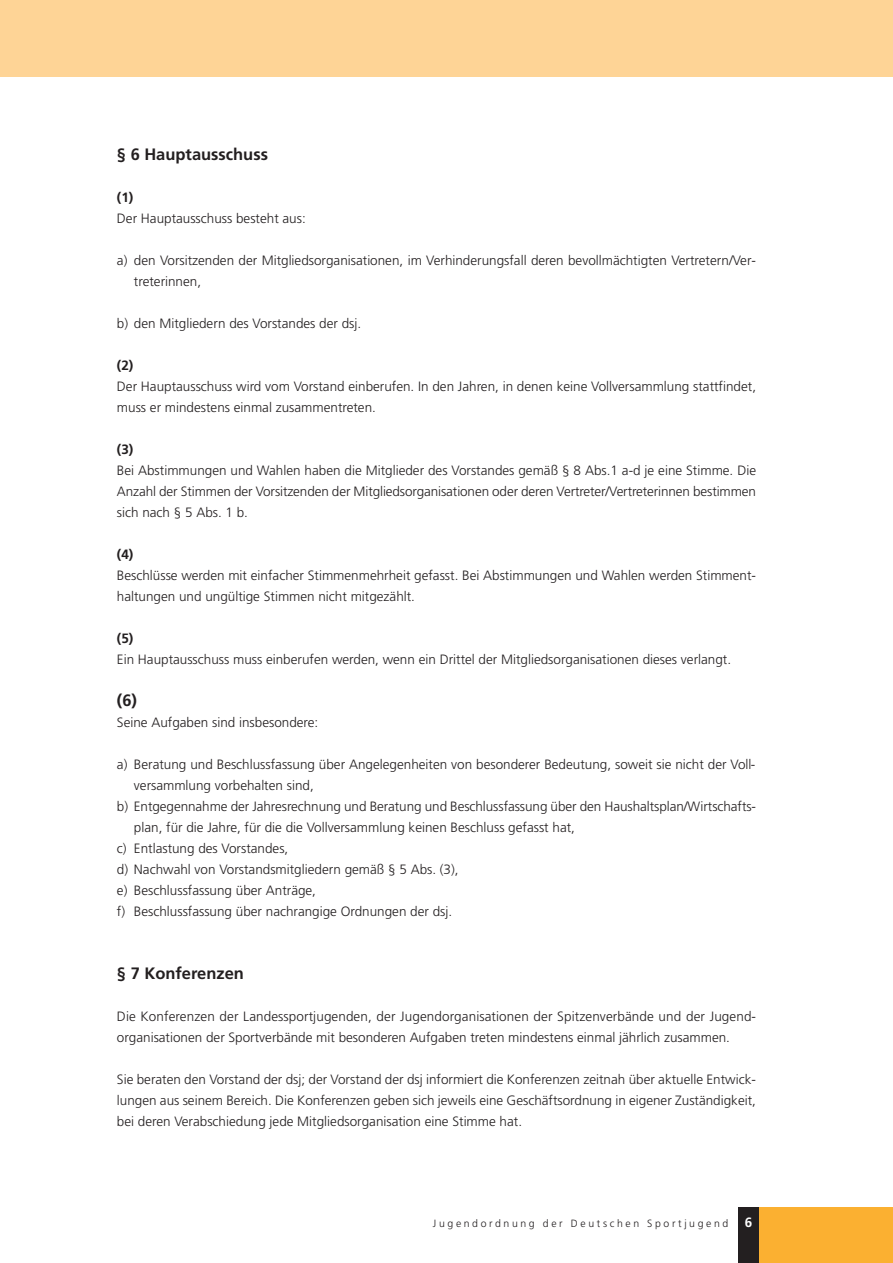
<style>
.page{position:relative;width:893px;height:1263px;background:#fff}
.page>*{position:absolute;margin:0;border:0;box-sizing:border-box;transform-origin:0 0}
.t1{font:700 16.5px "Frutiger";color:#231f20}
.t2{font:300 13.5px/21px "Frutiger";color:#231f20}
.t3{font:700 13.5px "Frutiger";color:#231f20}
.t4{font:300 10.5px "Frutiger";letter-spacing:.25em;color:#231f20}
.s1{font-family:"Adobe Garamond";font-weight:700;font-size:15px;color:#fff}
.s2{font-weight:700;font-size:13.5px;color:#fff}
</style>
<div class="page">
<div style="left:759px;top:1207px;width:133px;height:56px;background:#fbb031"></div>
<div style="left:739px;top:1207px;width:20px;height:56px;background:#231f20"></div>
<div style="left:0;top:0;width:892px;height:76px;background:#fed496"></div>
<p class="t1" style="left:117px;top:147px;width:153px">§ 6 Hauptausschuss</p>
<p class="t3" style="left:117px;top:191px;width:18px">(1)</p>
<p class="t2" style="left:117px;top:208px;width:190px">Der Hauptausschuss besteht aus:</p>
<p class="t2" style="left:134px;top:250px;width:623px;text-indent:-17px">a) den Vorsitzenden der Mitgliedsorganisationen, im Verhinderungsfall deren bevollmächtigten Vertretern/Ver&shy;treterinnen,</p>
<p class="t2" style="left:117px;top:313px;width:246px">b) den Mitgliedern des Vorstandes der dsj.</p>
<p class="t3" style="left:117px;top:359px;width:18px">(2)</p>
<p class="t2" style="left:117px;top:376px;width:641px">Der Hauptausschuss wird vom Vorstand einberufen. In den Jahren, in denen keine Vollversammlung stattfindet, muss er mindestens einmal zusammentreten.</p>
<p class="t3" style="left:117px;top:443px;width:18px">(3)</p>
<p class="t2" style="left:117px;top:460px;width:641px;text-align:justify">Bei Abstimmungen und Wahlen haben die Mitglieder des Vorstandes gemäß § 8 Abs.1 a-d je eine Stimme. Die Anzahl der Stimmen der Vorsitzenden der Mitgliedsorganisationen oder deren Vertreter/Vertreterinnen bestimmen sich nach § 5 Abs. 1 b.</p>
<p class="t3" style="left:117px;top:548px;width:18px">(4)</p>
<p class="t2" style="left:117px;top:565px;width:641px">Beschlüsse werden mit einfacher Stimmenmehrheit gefasst. Bei Abstimmungen und Wahlen werden Stimment&shy;haltungen und ungültige Stimmen nicht mitgezählt.</p>
<p class="t3" style="left:117px;top:632px;width:18px">(5)</p>
<p class="t2" style="left:117px;top:649px;width:616px">Ein Hauptausschuss muss einberufen werden, wenn ein Drittel der Mitgliedsorganisationen dieses verlangt.</p>
<p class="t1" style="left:117px;top:693px;width:22px">(6)</p>
<p class="t2" style="left:117px;top:712px;width:203px">Seine Aufgaben sind insbesondere:</p>
<p class="t2" style="left:117px;top:754px;width:640px">a) Beratung und Beschlussfassung über Angelegenheiten von besonderer Bedeutung, soweit sie nicht der Voll-</p>
<p class="t2" style="left:134px;top:775px;width:181px">versammlung vorbehalten sind,</p>
<p class="t2" style="left:117px;top:796px;width:641px">b) Entgegennahme der Jahresrechnung und Beratung und Beschlussfassung über den Haushaltsplan/Wirtschafts-</p>
<p class="t2" style="left:134px;top:817px;width:442px">plan, für die Jahre, für die die Vollversammlung keinen Beschluss gefasst hat,</p>
<p class="t2" style="left:117px;top:838px;width:173px">c) Entlastung des Vorstandes,</p>
<p class="t2" style="left:117px;top:859px;width:343px">d) Nachwahl von Vorstandsmitgliedern gemäß § 5 Abs. (3),</p>
<p class="t2" style="left:117px;top:880px;width:201px">e) Beschlussfassung über Anträge,</p>
<p class="t2" style="left:117px;top:901px;width:337px">f) Beschlussfassung über nachrangige Ordnungen der dsj.</p>
<p class="t1" style="left:117px;top:966px;width:128px">§ 7 Konferenzen</p>
<p class="t2" style="left:117px;top:1006px;width:641px">Die Konferenzen der Landessportjugenden, der Jugendorganisationen der Spitzenverbände und der Jugend&shy;organisationen der Sportverbände mit besonderen Aufgaben treten mindestens einmal jährlich zusammen.</p>
<p class="t2" style="left:117px;top:1069px;width:640px;text-align:justify">Sie beraten den Vorstand der dsj; der Vorstand der dsj informiert die Konferenzen zeitnah über aktuelle Entwick&shy;lungen aus seinem Bereich. Die Konferenzen geben sich jeweils eine Geschäftsordnung in eigener Zuständigkeit, bei deren Verabschiedung jede Mitgliedsorganisation eine Stimme hat.</p>
<p class="t4" style="left:433px;top:1219px;width:321px">Jugendordnung der Deutschen Sportjugend <span class="s1">3</span><span class="s2">6</span></p>
</div>
